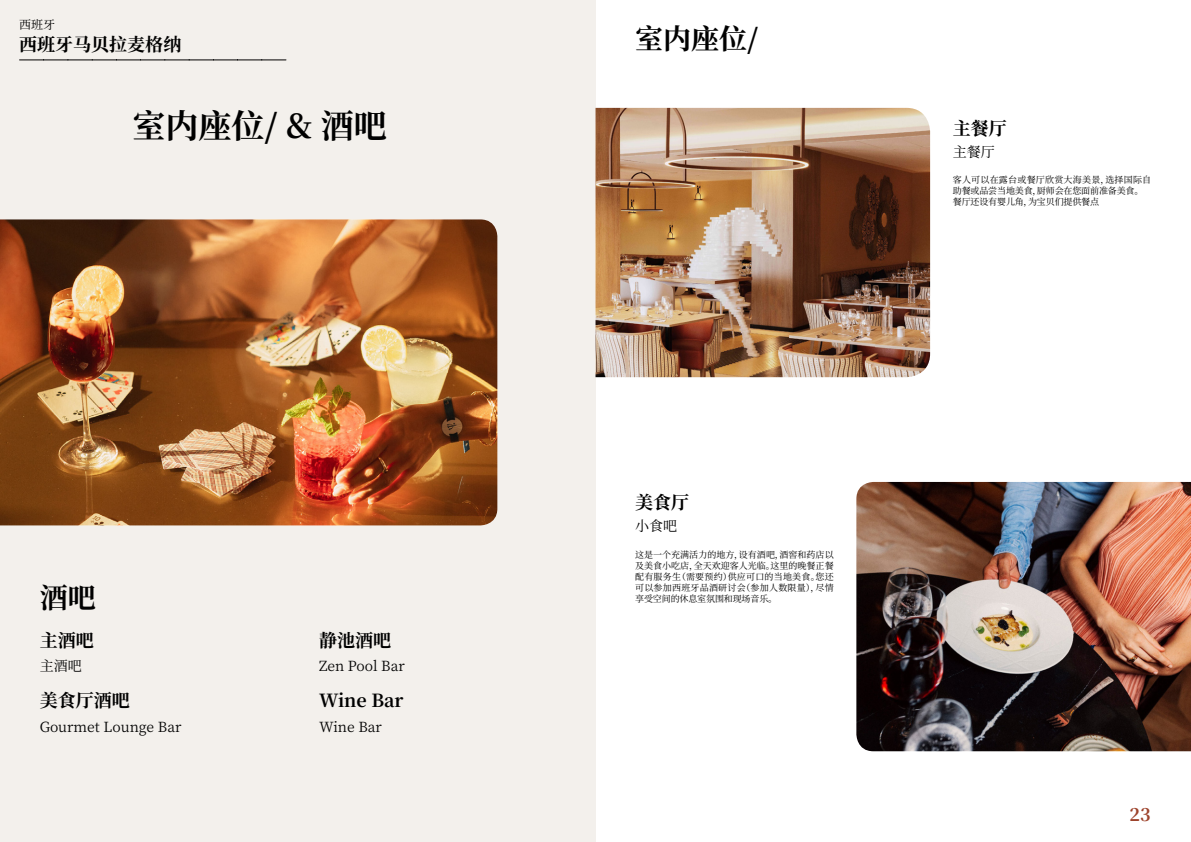
<style>
.page{position:relative;width:1191px;height:842px;background:#fff}
.page>*{position:absolute;margin:0;border:0;box-sizing:border-box;transform-origin:0 0}
.t1{font:700 33px "Noto Serif SC";color:#000}
.t2{font:700 28px "Noto Serif SC";color:#000}
.t3{font:700 18px "Noto Serif SC";color:#000}
.t4{font:700 18px "Noto Serif SC";color:#9d432c}
.t5{font:14px "Noto Serif SC";color:#000}
.t6{font:12px "Noto Serif SC";color:#000}
.t7{font:9px/11px "Noto Serif SC";letter-spacing:-.015em;color:#000}
</style>
<div class="page">
<div style="left:0;top:0;width:595px;height:842px;background:#f3f0ec"></div>
<img style="left:0;top:219px;width:497px;height:306px">
<img style="left:595px;top:108px;width:335px;height:269px">
<img style="left:856px;top:482px;width:335px;height:269px">
<svg style="left:20px;top:60px;width:266px;height:1px"></svg>
<h3 class="t6" style="left:19px;top:17px;width:37px">西班牙</h3>
<h3 class="t3" style="left:19px;top:34px;width:164px">西班牙马贝拉麦格纳</h3>
<h1 class="t1" style="left:133px;top:107px;width:256px">室内座位/ &amp; 酒吧</h1>
<h2 class="t2" style="left:40px;top:582px;width:57px">酒吧</h2>
<h3 class="t3" style="left:40px;top:630px;width:55px">主酒吧</h3>
<h3 class="t5" style="left:40px;top:658px;width:43px">主酒吧</h3>
<h3 class="t3" style="left:40px;top:690px;width:91px">美食厅酒吧</h3>
<h3 class="t5" style="left:40px;top:719px;width:143px">Gourmet Lounge Bar</h3>
<h3 class="t3" style="left:319px;top:630px;width:73px">静池酒吧</h3>
<h3 class="t5" style="left:319px;top:658px;width:87px">Zen Pool Bar</h3>
<h3 class="t3" style="left:319px;top:690px;width:86px">Wine Bar</h3>
<h3 class="t5" style="left:319px;top:719px;width:64px">Wine Bar</h3>
<h2 class="t2" style="left:635px;top:23px;width:125px">室内座位/</h2>
<h3 class="t3" style="left:635px;top:493px;width:55px">美食厅</h3>
<h3 class="t5" style="left:635px;top:518px;width:43px">小食吧</h3>
<p class="t7" style="left:635px;top:549px;width:200px;text-align:justify">这是一个充满活力的地方，设有酒吧，酒窖和药店以及美食小吃店，全天欢迎客人光临。这里的晚餐正餐配有服务生（需要预约）供应可口的当地美食。您还可以参加西班牙品酒研讨会（参加人数限量），尽情享受空间的休息室氛围和现场音乐。</p>
<h3 class="t3" style="left:952px;top:119px;width:55px">主餐厅</h3>
<h3 class="t5" style="left:952px;top:144px;width:43px">主餐厅</h3>
<p class="t7" style="left:952px;top:175px;width:200px">客人可以在露台或餐厅欣赏大海美景，选择国际自助餐或品尝当地美食，厨师会在您面前准备美食。餐厅还设有婴儿角，为宝贝们提供餐点</p>
<h3 class="t4" style="left:1129px;top:804px;width:23px">23</h3>
</div>
